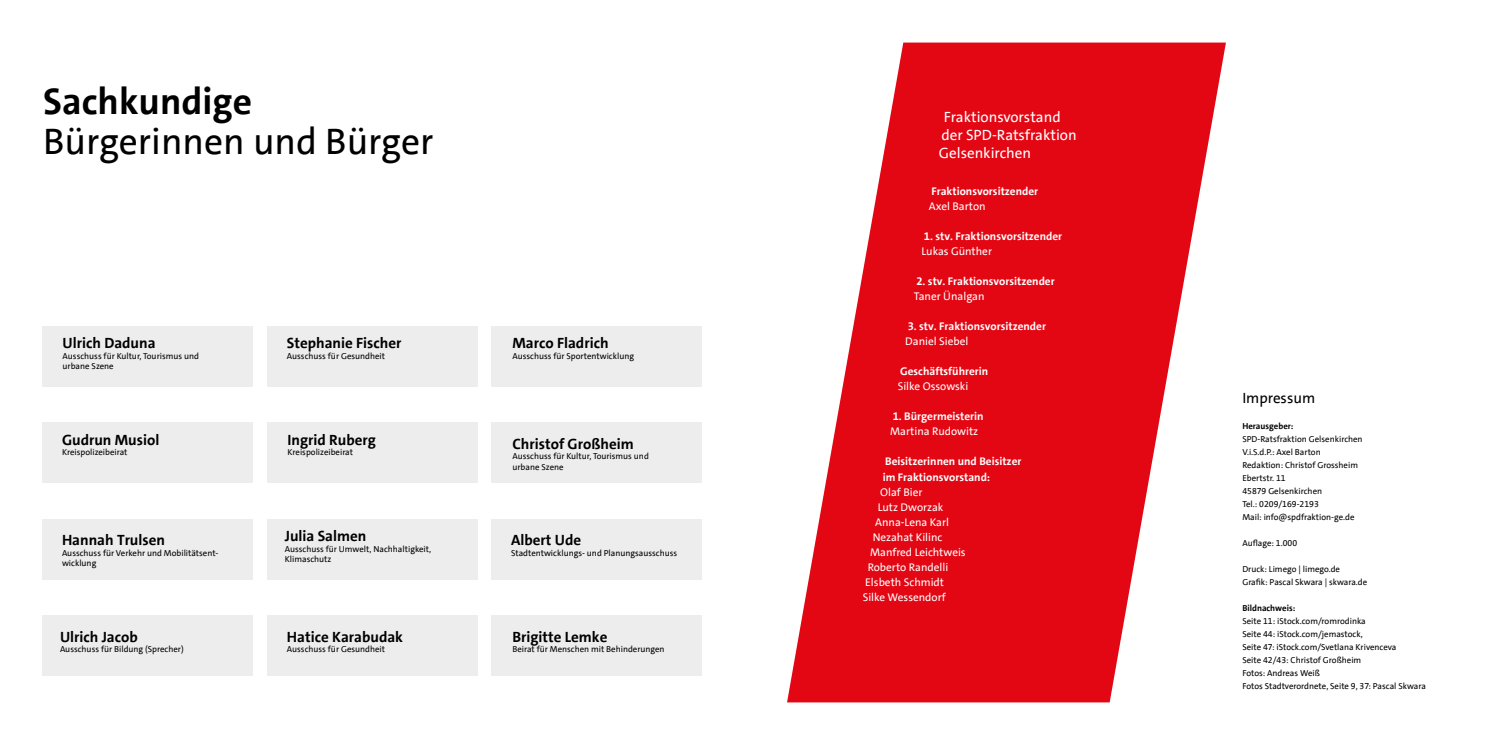
<style>
.page{position:relative;width:1489px;height:745px;background:#fff}
.page>*{position:absolute;margin:0;border:0;box-sizing:border-box;transform-origin:0 0}
.t1{font:37.5px "SPD The Sans";color:#000}
.t2{font:700 37.5px "SPD The Sans";color:#000}
.t3{font:700 15px "SPD The Sans";color:#000}
.t4{font:15px/18px "SPD The Sans";color:#fff}
.t5{font:15px "SPD The Sans";color:#000}
.t6{font:700 11.25px/15px "SPD The Sans";color:#fff}
.t7{font:11.25px "SPD The Sans";color:#fff}
.t8{font:8.75px/13px "SPD The Sans";color:#000}
.t9{font:700 8.75px "SPD The Sans";color:#000}
</style>
<div class="page">
<svg style="left:787px;top:43px;width:438px;height:659px;fill:#e30613"></svg>
<div style="left:43px;top:326px;width:210px;height:60px;background:#ededed"></div>
<div style="left:267px;top:326px;width:210px;height:60px;background:#ededed"></div>
<div style="left:491px;top:326px;width:211px;height:60px;background:#ededed"></div>
<div style="left:43px;top:519px;width:210px;height:60px;background:#ededed"></div>
<div style="left:491px;top:518px;width:211px;height:60px;background:#ededed"></div>
<div style="left:267px;top:519px;width:210px;height:60px;background:#ededed"></div>
<div style="left:491px;top:422px;width:211px;height:60px;background:#ededed"></div>
<div style="left:43px;top:422px;width:210px;height:60px;background:#ededed"></div>
<div style="left:267px;top:422px;width:210px;height:60px;background:#ededed"></div>
<div style="left:43px;top:615px;width:210px;height:60px;background:#ededed"></div>
<div style="left:267px;top:615px;width:210px;height:60px;background:#ededed"></div>
<div style="left:491px;top:615px;width:211px;height:60px;background:#ededed"></div>
<h1 class="t2" style="left:43px;top:77px;width:210px">Sachkundige</h1>
<h1 class="t1" style="left:43px;top:117px;width:392px">Bürgerinnen und Bürger</h1>
<h2 class="t3" style="left:63px;top:333px;width:94px">Ulrich Daduna</h2>
<p class="t8" style="left:63px;top:350px;width:138px;line-height:10.5px">Ausschuss für Kultur, Tourismus und urbane Szene</p>
<h2 class="t3" style="left:287px;top:333px;width:116px">Stephanie Fischer</h2>
<p class="t8" style="left:287px;top:349px;width:100px">Ausschuss für Gesundheit</p>
<h2 class="t3" style="left:512px;top:333px;width:98px">Marco Fladrich</h2>
<p class="t8" style="left:512px;top:349px;width:123px">Ausschuss für Sportentwicklung</p>
<h2 class="t3" style="left:62px;top:430px;width:99px">Gudrun Musiol</h2>
<p class="t8" style="left:62px;top:445px;width:67px">Kreispolizeibeirat</p>
<h2 class="t3" style="left:287px;top:430px;width:90px">Ingrid Ruberg</h2>
<p class="t8" style="left:287px;top:445px;width:67px">Kreispolizeibeirat</p>
<h2 class="t3" style="left:512px;top:433px;width:123px">Christof Großheim</h2>
<p class="t8" style="left:512px;top:450px;width:138px;line-height:10.5px">Ausschuss für Kultur, Tourismus und urbane Szene</p>
<h2 class="t3" style="left:62px;top:530px;width:105px">Hannah Trulsen</h2>
<p class="t8" style="left:62px;top:547px;width:158px;line-height:10.5px">Ausschuss für Verkehr und Mobilitätsent&shy;wicklung</p>
<h2 class="t3" style="left:285px;top:526px;width:83px">Julia Salmen</h2>
<p class="t8" style="left:285px;top:543px;width:148px;line-height:10.5px">Ausschuss für Umwelt, Nachhaltigkeit,<br>Klimaschutz</p>
<h2 class="t3" style="left:511px;top:530px;width:72px">Albert Ude</h2>
<p class="t8" style="left:511px;top:546px;width:168px">Stadtentwicklungs- und Planungsausschuss</p>
<h2 class="t3" style="left:60px;top:626px;width:79px">Ulrich Jacob</h2>
<p class="t8" style="left:60px;top:642px;width:125px">Ausschuss für Bildung (Sprecher)</p>
<h2 class="t3" style="left:287px;top:626px;width:118px">Hatice Karabudak</h2>
<p class="t8" style="left:287px;top:642px;width:100px">Ausschuss für Gesundheit</p>
<h2 class="t3" style="left:512px;top:626px;width:97px">Brigitte Lemke</h2>
<p class="t8" style="left:512px;top:642px;width:154px">Beirat für Menschen mit Behinderungen</p>
<h2 class="t4" style="left:938px;top:108px;width:139px;text-indent:5px">Fraktionsvorstand der SPD-Ratsfraktion<br>Gelsenkirchen</h2>
<p class="t6" style="left:931px;top:184px;width:108px">Fraktionsvorsitzender</p>
<p class="t7" style="left:928px;top:199px;width:58px">Axel Barton</p>
<p class="t6" style="left:923px;top:229px;width:140px">1. stv. Fraktionsvorsitzender</p>
<p class="t7" style="left:921px;top:244px;width:72px">Lukas Günther</p>
<p class="t6" style="left:916px;top:274px;width:140px">2. stv. Fraktionsvorsitzender</p>
<p class="t7" style="left:913px;top:289px;width:72px">Taner Ünalgan</p>
<p class="t6" style="left:907px;top:319px;width:140px">3. stv. Fraktionsvorsitzender</p>
<p class="t7" style="left:905px;top:334px;width:65px">Daniel Siebel</p>
<p class="t6" style="left:900px;top:364px;width:90px">Geschäftsführerin</p>
<p class="t7" style="left:897px;top:379px;width:72px">Silke Ossowski</p>
<p class="t6" style="left:892px;top:409px;width:92px">1. Bürgermeisterin</p>
<p class="t7" style="left:890px;top:424px;width:90px">Martina Rudowitz</p>
<p class="t6" style="left:882px;top:454px;width:140px">Beisitzerinnen und Beisitzer im Fraktionsvorstand:</p>
<p class="t7" style="left:880px;top:484px;width:44px">Olaf Bier</p>
<p class="t7" style="left:877px;top:499px;width:67px">Lutz Dworzak</p>
<p class="t7" style="left:875px;top:514px;width:75px">Anna-Lena Karl</p>
<p class="t7" style="left:872px;top:529px;width:71px">Nezahat Kilinc</p>
<p class="t7" style="left:870px;top:544px;width:97px">Manfred Leichtweis</p>
<p class="t7" style="left:867px;top:559px;width:82px">Roberto Randelli</p>
<p class="t7" style="left:865px;top:574px;width:80px">Elsbeth Schmidt</p>
<p class="t7" style="left:862px;top:589px;width:85px">Silke Wessendorf</p>
<h2 class="t5" style="left:1242px;top:388px;width:74px">Impressum</h2>
<p class="t9" style="left:1242px;top:420px;width:53px">Herausgeber:</p>
<p class="t8" style="left:1242px;top:432px;width:122px">SPD-Ratsfraktion Gelsenkirchen<br>V.i.S.d.P.: Axel Barton<br>Redaktion: Christof Grossheim<br>Ebertstr. 11<br>45879 Gelsenkirchen<br>Tel.: 0209/169-2193<br>Mail: info@spdfraktion-ge.de</p>
<p class="t8" style="left:1242px;top:536px;width:56px">Auflage: 1.000</p>
<p class="t8" style="left:1242px;top:562px;width:126px">Druck: Limego | limego.de<br>Grafik: Pascal Skwara | skwara.de</p>
<p class="t9" style="left:1242px;top:602px;width:54px">Bildnachweis:</p>
<p class="t8" style="left:1242px;top:614px;width:185px">Seite 11: iStock.com/romrodinka<br>Seite 44: iStock.com/jemastock,<br>Seite 47: iStock.com/Svetlana Krivenceva<br>Seite 42/43: Christof Großheim<br>Fotos: Andreas Weiß<br>Fotos Stadtverordnete, Seite 9, 37: Pascal Skwara</p>
</div>
